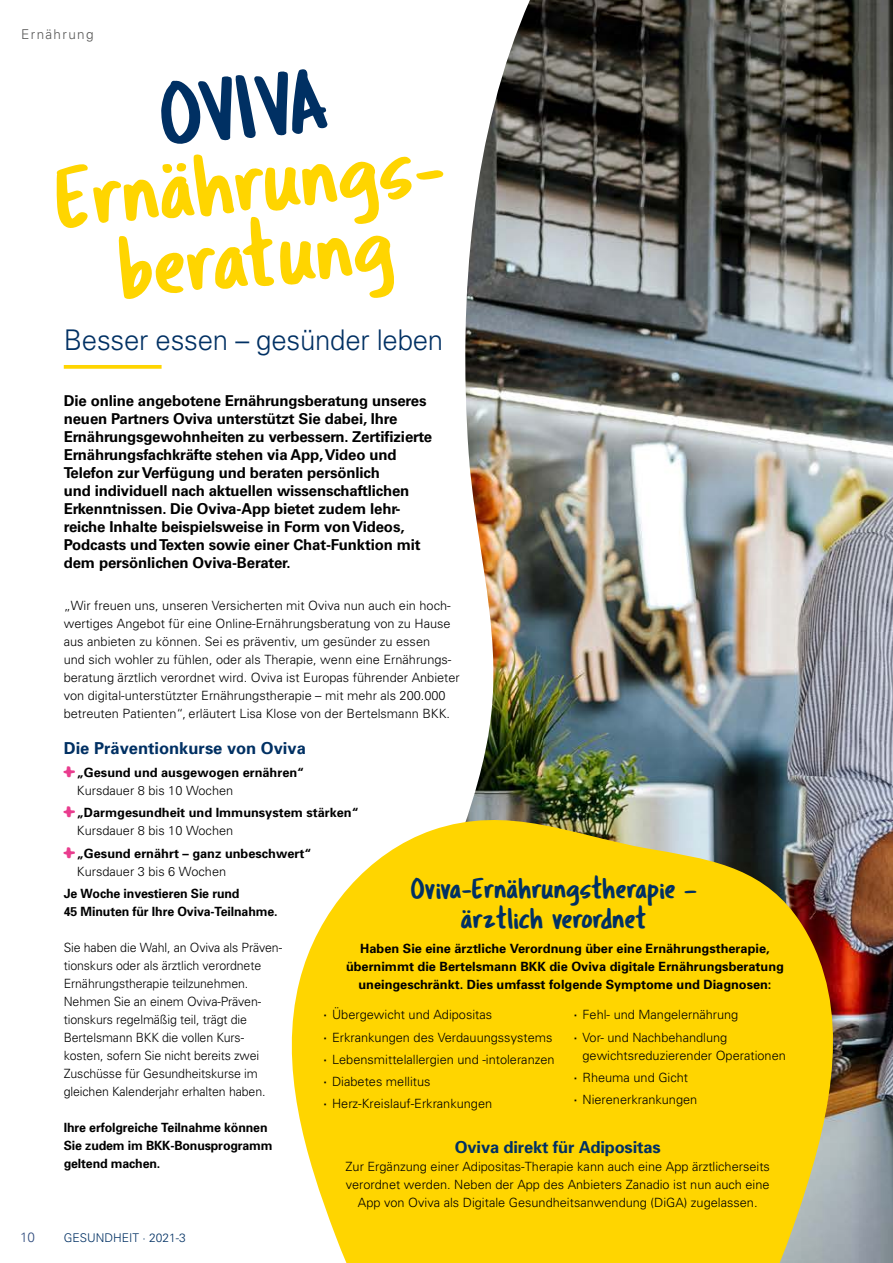
<style>
.page{position:relative;width:893px;height:1263px;background:#fff}
.page>*{position:absolute;margin:0;border:0;box-sizing:border-box;transform-origin:0 0}
.t1{font:90px/75px "Tragic Marker";color:#ffd500;text-align:center}
.t2{font:90px "Tragic Marker";color:#003063}
.t3{font:33px "Tragic Marker";color:#e93d8e}
.t4{font:30px/30px "Tragic Marker";letter-spacing:-.01em;color:#003063;text-align:center}
.t5{font:300 28.5px "Univers";letter-spacing:-.01em;color:#003063}
.t6{font:700 16.5px "Univers";color:#003063}
.t7{font:700 15px/18px "Univers CE";letter-spacing:-.01em;color:#000}
.t8{font:300 13.5px "Univers";letter-spacing:.1em;color:#575756}
.t9{font:300 13.5px "Univers";color:#2f4b7d}
.t10{font:300 12.75px/18px "Univers";color:#000}
.t11{font:700 12.75px/18px "Univers";color:#000}
.t12{font:300 12px "Univers";color:#003063}
.s1{font-family:"Univers CE";font-weight:700}
</style>
<div class="page">
<svg style="left:64px;top:365px;width:98px;height:4px"></svg>
<img style="left:465px;top:0;width:428px;height:1263px">
<svg style="left:291px;top:804px;width:562px;height:459px;background:#eecb20"></svg>
<p class="t8" style="left:21px;top:26px;width:74px">Ernährung</p>
<h1 class="t2" style="left:156px;top:59px;width:170px;rotate:-5deg">OVIVA</h1>
<h1 class="t1" style="left:53px;top:160px;width:407px;rotate:-5deg">Ernährungs&shy;beratung</h1>
<h3 class="t5" style="left:64px;top:323px;width:381px">Besser essen – gesünder leben</h3>
<p class="t7" style="left:64px;top:392px;width:370px">Die online angebotene Ernährungsberatung unseres neuen Partners Oviva unterstützt Sie dabei, Ihre Ernährungsgewohnheiten zu verbessern. Zertifizierte Ernährungsfachkräfte stehen via App, Video und Telefon zur Verfügung und beraten persönlich<br>und individuell nach aktuellen wissenschaftlichen Erkenntnissen. Die Oviva-App bietet zudem lehr-- reiche Inhalte beispielsweise in Form von Videos, Podcasts und Texten sowie einer Chat-Funktion mit dem persönlichen Oviva-Berater.</p>
<p class="t10" style="left:64px;top:596px;width:398px">„Wir freuen uns, unseren Versicherten mit Oviva nun auch ein hoch&shy;wertiges Angebot für eine Online-Ernährungsberatung von zu Hause aus anbieten zu können. Sei es präventiv, um gesünder zu essen<br>und sich wohler zu fühlen, oder als Therapie, wenn eine Ernährungs&shy;beratung ärztlich verordnet wird. Oviva ist Europas führender Anbieter von digital-unterstützter Ernährungstherapie – mit mehr als 200.000 betreuten Patienten“, erläutert Lisa Klose von der Bertelsmann BKK.</p>
<p class="t6" style="left:64px;top:738px;width:244px">Die Präventionkurse von Oviva</p>
<h2 class="t3" style="left:64px;top:752px;width:15px">+</h2>
<p class="t11" style="left:77px;top:763px;width:229px">„Gesund und ausgewogen ernähren“</p>
<p class="t10" style="left:77px;top:781px;width:158px">Kursdauer 8 bis 10 Wochen</p>
<h2 class="t3" style="left:64px;top:792px;width:15px">+</h2>
<p class="t11" style="left:77px;top:803px;width:283px">„Darmgesundheit und Immunsystem stärken“</p>
<p class="t10" style="left:77px;top:821px;width:158px">Kursdauer 8 bis 10 Wochen</p>
<h2 class="t3" style="left:64px;top:833px;width:15px">+</h2>
<p class="t11" style="left:77px;top:844px;width:236px">„Gesund ernährt – ganz unbeschwert“</p>
<p class="t10" style="left:77px;top:862px;width:151px">Kursdauer 3 bis 6 Wochen</p>
<p class="t11" style="left:64px;top:884px;width:215px">Je Woche investieren Sie rund<br>45 Minuten für Ihre Oviva-Teilnahme.</p>
<p class="t10" style="left:64px;top:938px;width:220px">Sie haben die Wahl, an Oviva als Präven&shy;tionskurs oder als ärztlich verordnete Ernährungstherapie teilzunehmen.<br>Nehmen Sie an einem Oviva-Präven&shy;tionskurs regelmäßig teil, trägt die Bertelsmann BKK die vollen Kurs&shy;kosten, sofern Sie nicht bereits zwei Zuschüsse für Gesundheitskurse im gleichen Kalenderjahr erhalten haben.</p>
<p class="t11" style="left:64px;top:1118px;width:210px">Ihre erfolgreiche Teilnahme können<br>Sie zudem im BKK-Bonusprogramm geltend machen.</p>
<h3 class="t4" style="left:411px;top:873px;width:288px">Oviva-Ernährungstherapie – ärztlich verordnet</h3>
<p class="t11" style="left:346px;top:939px;width:439px;text-align:center">Haben Sie eine ärztliche Verordnung über eine Ernährungstherapie, übernimmt die Bertelsmann BKK die Oviva digitale Ernährungsberatung uneingeschränkt. Dies umfasst folgende Symptome und Diagnosen:</p>
<p class="t10" style="left:324px;top:1003px;width:232px;line-height:22.2px"><span class="s1">·</span> Übergewicht und Adipositas<br><span class="s1">·</span> Erkrankungen des Verdauungssystems <span class="s1">·</span> Lebensmittelallergien und -intoleranzen <span class="s1">·</span> Diabetes mellitus<br><span class="s1">·</span> Herz-Kreislauf-Erkrankungen</p>
<p class="t10" style="left:574px;top:1003px;width:166px;line-height:22.2px"><span class="s1">·</span> Fehl- und Mangelernährung <span class="s1">·</span> Vor- und Nachbehandlung</p>
<p class="t10" style="left:574px;top:1044px;width:213px;line-height:22.2px;text-indent:9px">gewichtsreduzierender Operationen <span class="s1">·</span> Rheuma und Gicht<br><span class="s1">·</span> Nierenerkrankungen</p>
<p class="t6" style="left:455px;top:1137px;width:207px">Oviva direkt für Adipositas</p>
<p class="t10" style="left:346px;top:1157px;width:426px;text-align:center">Zur Ergänzung einer Adipositas-Therapie kann auch eine App ärztlicherseits verordnet werden. Neben der App des Anbieters Zanadio ist nun auch eine<br>App von Oviva als Digitale Gesundheitsanwendung (DiGA) zugelassen.</p>
<p class="t9" style="left:20px;top:1229px;width:17px">10</p>
<p class="t12" style="left:64px;top:1230px;width:124px">GESUNDHEIT · 2021-3</p>
</div>
